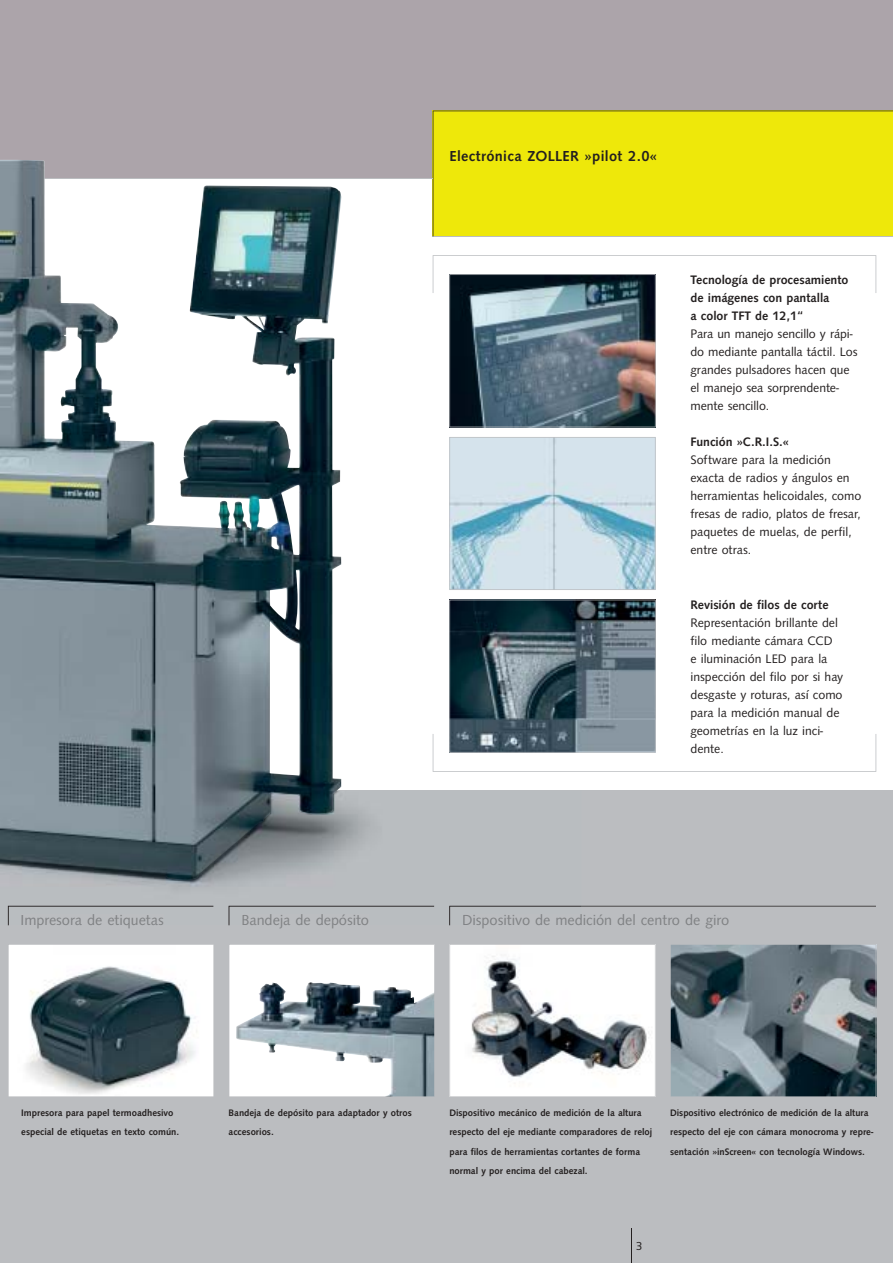
<style>
.page{position:relative;width:893px;height:1263px;background:#fff}
.page>*{position:absolute;margin:0;border:0;box-sizing:border-box;transform-origin:0 0}
.t1{font:15px "Syntax";color:#808284}
.t2{font:500 15px "Syntax";letter-spacing:.025em;color:#231f1f}
.t3{font:12.75px/18px "Syntax";color:#231f1f}
.t4{font:500 12.75px/18px "Syntax";color:#231f1f}
.t5{font:12px "Syntax";color:#231f1f}
.t6{font:500 9.75px/19.2px "Syntax";color:#231f1f}
.s1{color:#7f8184}
</style>
<div class="page">
<div style="left:0;top:0;width:893px;height:179px;background:#aca4aa"></div>
<div style="left:0;top:791px;width:893px;height:472px;background:#bbbdc0"></div>
<svg style="left:449px;top:437px;width:207px;height:153px;background:#c1d8e3"></svg>
<svg style="left:8px;top:944px;width:206px;height:153px;background:#9fa8ac"></svg>
<svg style="left:449px;top:944px;width:207px;height:153px;background:#cbcecf"></svg>
<svg style="left:229px;top:944px;width:206px;height:153px;background:#c1c8cc"></svg>
<svg style="left:670px;top:944px;width:206px;height:153px;background:#65737b"></svg>
<svg style="left:581px;top:906px;width:295px;height:1px"></svg>
<svg style="left:433px;top:255px;width:443px;height:172px"></svg>
<hr style="left:631px;top:1229px;width:1px;height:34px;background:#231f1f">
<hr style="left:433px;top:236px;width:460px;height:1px;background:#bbbdc0">
<div style="left:433px;top:111px;width:460px;height:125px;background:#eee80a"></div>
<hr style="left:0;top:178px;width:433px;height:1px;background:#bbbdc0">
<svg style="left:433px;top:600px;width:443px;height:172px"></svg>
<img style="left:8px;top:906px;width:205px;height:19px">
<img style="left:449px;top:906px;width:132px;height:19px">
<img style="left:0;top:160px;width:341px;height:721px">
<p class="t1" style="left:21px;top:913px;width:145px"><span class="s1">Im</span>presora de etiquetas</p>
<p class="t1" style="left:241px;top:913px;width:129px">Bandeja de depósito</p>
<p class="t2" style="left:449px;top:149px;width:209px">Electrónica ZOLLER »pilot 2.0«</p>
<p class="t4" style="left:690px;top:271px;width:159px">Tecnología de procesamiento de imágenes con pantalla<br>a color TFT de 12,1“</p>
<p class="t3" style="left:690px;top:325px;width:168px">Para un manejo sencillo y rápi&shy;do mediante pantalla táctil. Los grandes pulsadores hacen que el manejo sea sorprendente&shy;mente sencillo.</p>
<p class="t4" style="left:690px;top:434px;width:100px">Función »C.R.I.S.«</p>
<p class="t3" style="left:690px;top:452px;width:172px">Software para la medición exacta de radios y ángulos en herramientas helicoidales, como fresas de radio, platos de fresar, paquetes de muelas, de perfil, entre otras.</p>
<p class="t4" style="left:690px;top:597px;width:140px">Revisión de filos de corte</p>
<p class="t3" style="left:690px;top:615px;width:154px">Representación brillante del filo mediante cámara CCD<br>e iluminación LED para la inspección del filo por si hay desgaste y roturas, así como para la medición manual de geometrías en la luz inci&shy;dente.</p>
<p class="t1" style="left:462px;top:913px;width:269px"><span class="s1">Di</span>spositivo de medición del centro de giro</p>
<p class="t6" style="left:21px;top:1104px;width:160px">Impresora para papel termoadhesivo especial de etiquetas en texto común.</p>
<p class="t6" style="left:449px;top:1104px;width:204px">Dispositivo mecánico de medición de la altura respecto del eje mediante comparadores de reloj para filos de herramientas cortantes de forma normal y por encima del cabezal.</p>
<p class="t6" style="left:229px;top:1104px;width:185px">Bandeja de depósito para adaptador y otros accesorios.</p>
<p class="t6" style="left:670px;top:1104px;width:205px">Dispositivo electrónico de medición de la altura respecto del eje con cámara monocroma y repre&shy;sentación »inScreen« con tecnología Windows.</p>
<p class="t5" style="left:636px;top:1241px;width:8px">3</p>
</div>
